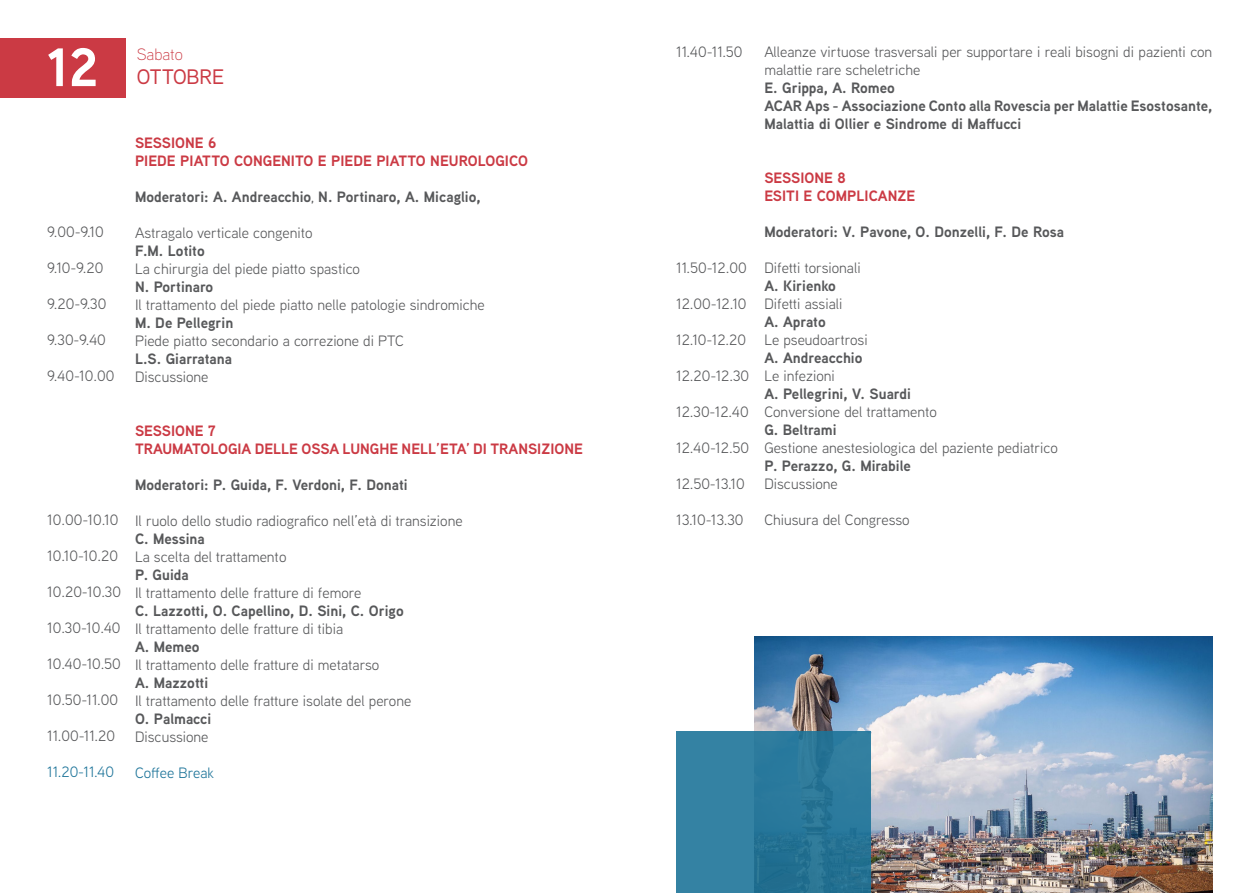
<style>
.page{position:relative;width:1259px;height:893px;background:#fff}
.page>*{position:absolute;margin:0;border:0;box-sizing:border-box;transform-origin:0 0}
.t1{font:700 54px "Aaux Next";color:#fff}
.t2{font:500 21px "Aaux Next";letter-spacing:-.01em;color:#cb3a44}
.t3{font:300 16.5px "Aaux Next";color:#cb3a44}
.t4{font:15px/18px "Aaux Next";color:#57585a}
.t5{font:700 15px/18px "Aaux Next";color:#57585a}
.t6{font:700 15px "Aaux Next";color:#cb3a44}
.t7{font:15px "Aaux Next";color:#1d7499}
.s1{font-weight:400}
</style>
<div class="page">
<div style="left:0;top:39px;width:125px;height:59px;background:#cb3a44"></div>
<img style="left:754px;top:637px;width:458px;height:256px">
<svg style="left:676px;top:731px;width:194px;height:162px;background:#2d7a9c"></svg>
<p class="t1" style="left:47px;top:29px;width:53px">12</p>
<p class="t4" style="left:47px;top:223px;width:58px">9.00-9.10</p>
<p class="t4" style="left:47px;top:259px;width:58px">9.10-9.20</p>
<p class="t4" style="left:47px;top:295px;width:61px">9.20-9.30</p>
<p class="t4" style="left:47px;top:331px;width:60px">9.30-9.40</p>
<p class="t4" style="left:47px;top:367px;width:69px">9.40-10.00</p>
<p class="t4" style="left:47px;top:511px;width:73px">10.00-10.10</p>
<p class="t4" style="left:47px;top:547px;width:72px">10.10-10.20</p>
<p class="t4" style="left:47px;top:583px;width:75px">10.20-10.30</p>
<p class="t4" style="left:47px;top:619px;width:75px">10.30-10.40</p>
<p class="t4" style="left:47px;top:655px;width:75px">10.40-10.50</p>
<p class="t4" style="left:47px;top:691px;width:72px">10.50-11.00</p>
<p class="t4" style="left:47px;top:727px;width:69px">11.00-11.20</p>
<p class="t7" style="left:47px;top:762px;width:68px">11.20-11.40</p>
<p class="t3" style="left:137px;top:43px;width:48px">Sabato</p>
<p class="t4" style="left:764px;top:43px;width:449px">Alleanze virtuose trasversali per supportare i reali bisogni di pazienti con malattie rare scheletriche</p>
<p class="t5" style="left:764px;top:79px;width:132px">E. Grippa, A. Romeo</p>
<p class="t5" style="left:764px;top:97px;width:449px">ACAR Aps - Associazione Conto alla Rovescia per Malattie Esostosante,<br>Malattia di Ollier e Sindrome di Maffucci</p>
<p class="t4" style="left:676px;top:43px;width:68px">11.40-11.50</p>
<p class="t2" style="left:137px;top:63px;width:89px">OTTOBRE</p>
<p class="t6" style="left:135px;top:132px;width:83px">SESSIONE 6</p>
<p class="t6" style="left:135px;top:150px;width:394px">PIEDE PIATTO CONGENITO E PIEDE PIATTO NEUROLOGICO</p>
<p class="t5" style="left:135px;top:188px;width:347px">Moderatori: A. Andreacchio<span class="s1">,</span> N. Portinaro, A. Micaglio,</p>
<p class="t4" style="left:135px;top:224px;width:179px">Astragalo verticale congenito</p>
<p class="t5" style="left:135px;top:242px;width:71px">F.M. Lotito</p>
<p class="t4" style="left:135px;top:260px;width:226px">La chirurgia del piede piatto spastico</p>
<p class="t5" style="left:135px;top:278px;width:80px">N. Portinaro</p>
<p class="t4" style="left:135px;top:296px;width:351px">Il trattamento del piede piatto nelle patologie sindromiche</p>
<p class="t5" style="left:135px;top:314px;width:100px">M. De Pellegrin</p>
<p class="t4" style="left:135px;top:332px;width:270px">Piede piatto secondario a correzione di PTC</p>
<p class="t5" style="left:135px;top:350px;width:99px">L.S. Giarratana</p>
<p class="t4" style="left:135px;top:368px;width:75px">Discussione</p>
<p class="t6" style="left:135px;top:420px;width:82px">SESSIONE 7</p>
<p class="t6" style="left:135px;top:438px;width:449px">TRAUMATOLOGIA DELLE OSSA LUNGHE NELL’ETA’ DI TRANSIZIONE</p>
<p class="t5" style="left:135px;top:476px;width:274px">Moderatori: P. Guida, F. Verdoni, F. Donati</p>
<p class="t4" style="left:135px;top:512px;width:329px">Il ruolo dello studio radiografico nell’età di transizione</p>
<p class="t5" style="left:135px;top:530px;width:71px">C. Messina</p>
<p class="t4" style="left:135px;top:548px;width:153px">La scelta del trattamento</p>
<p class="t5" style="left:135px;top:566px;width:55px">P. Guida</p>
<p class="t4" style="left:135px;top:584px;width:228px">Il trattamento delle fratture di femore</p>
<p class="t5" style="left:135px;top:602px;width:270px">C. Lazzotti, O. Capellino, D. Sini, C. Origo</p>
<p class="t4" style="left:135px;top:620px;width:210px">Il trattamento delle fratture di tibia</p>
<p class="t5" style="left:135px;top:638px;width:66px">A. Memeo</p>
<p class="t4" style="left:135px;top:656px;width:246px">Il trattamento delle fratture di metatarso</p>
<p class="t5" style="left:135px;top:674px;width:75px">A. Mazzotti</p>
<p class="t4" style="left:135px;top:692px;width:278px">Il trattamento delle fratture isolate del perone</p>
<p class="t5" style="left:135px;top:710px;width:78px">O. Palmacci</p>
<p class="t4" style="left:135px;top:728px;width:75px">Discussione</p>
<p class="t7" style="left:135px;top:763px;width:81px">Coffee Break</p>
<p class="t4" style="left:676px;top:259px;width:72px">11.50-12.00</p>
<p class="t4" style="left:676px;top:295px;width:72px">12.00-12.10</p>
<p class="t4" style="left:676px;top:331px;width:72px">12.10-12.20</p>
<p class="t4" style="left:676px;top:367px;width:75px">12.20-12.30</p>
<p class="t4" style="left:676px;top:403px;width:74px">12.30-12.40</p>
<p class="t4" style="left:676px;top:439px;width:74px">12.40-12.50</p>
<p class="t4" style="left:676px;top:475px;width:70px">12.50-13.10</p>
<p class="t4" style="left:676px;top:511px;width:69px">13.10-13.30</p>
<p class="t6" style="left:764px;top:167px;width:83px">SESSIONE 8</p>
<p class="t6" style="left:764px;top:185px;width:152px">ESITI E COMPLICANZE</p>
<p class="t5" style="left:764px;top:223px;width:301px">Moderatori: V. Pavone, O. Donzelli, F. De Rosa</p>
<p class="t4" style="left:764px;top:259px;width:98px">Difetti torsionali</p>
<p class="t5" style="left:764px;top:277px;width:73px">A. Kirienko</p>
<p class="t4" style="left:764px;top:295px;width:79px">Difetti assiali</p>
<p class="t5" style="left:764px;top:313px;width:63px">A. Aprato</p>
<p class="t4" style="left:764px;top:331px;width:105px">Le pseudoartrosi</p>
<p class="t5" style="left:764px;top:349px;width:99px">A. Andreacchio</p>
<p class="t4" style="left:764px;top:367px;width:72px">Le infezioni</p>
<p class="t5" style="left:764px;top:385px;width:148px">A. Pellegrini, V. Suardi</p>
<p class="t4" style="left:764px;top:403px;width:174px">Conversione del trattamento</p>
<p class="t5" style="left:764px;top:421px;width:74px">G. Beltrami</p>
<p class="t4" style="left:764px;top:439px;width:295px">Gestione anestesiologica del paziente pediatrico</p>
<p class="t5" style="left:764px;top:457px;width:148px">P. Perazzo, G. Mirabile</p>
<p class="t4" style="left:764px;top:475px;width:75px">Discussione</p>
<p class="t4" style="left:764px;top:511px;width:147px">Chiusura del Congresso</p>
</div>
